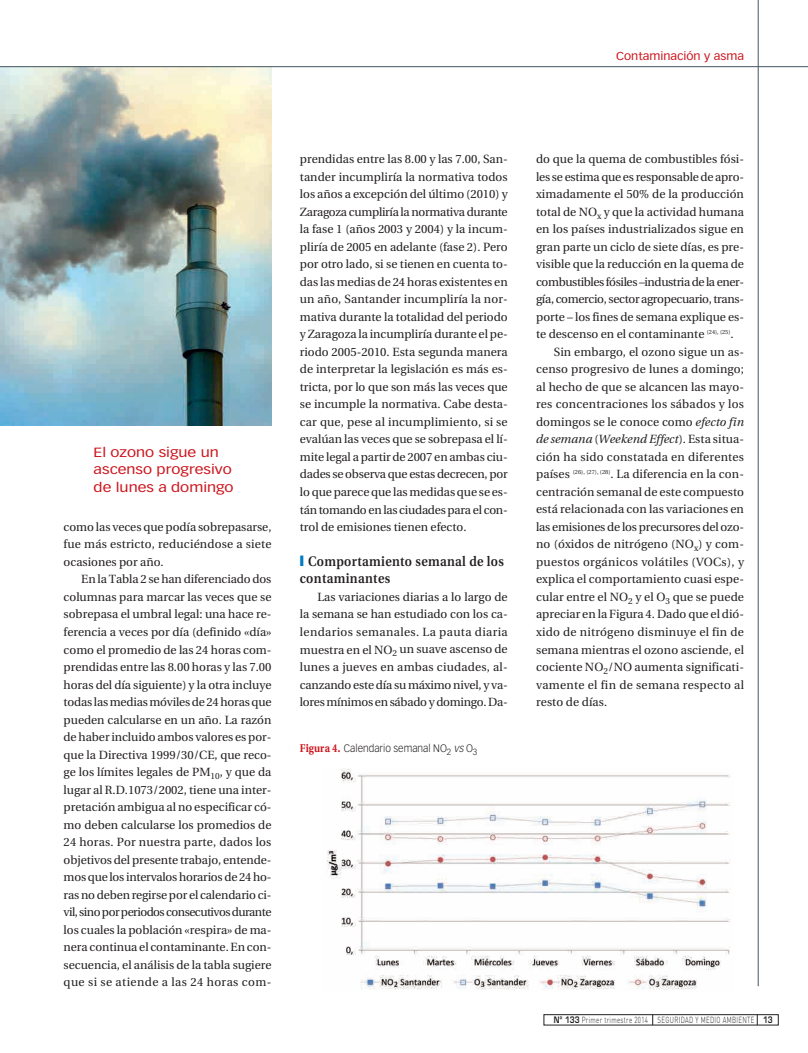
<style>
.page{position:relative;width:808px;height:1053px;background:#fff}
.page>*{position:absolute;margin:0;border:0;box-sizing:border-box;transform-origin:0 0}
.t1{font:600 13.75px/17.5px "Utopia";letter-spacing:.025em;color:#231f20;scale:.9 1}
.t2{font:13.12px/17.5px "Vectora LT";color:#cd151d;scale:1.2 1}
.t3{font:11.88px/17.5px "Utopia";letter-spacing:.01em;color:#231f20;text-align:justify}
.t4{font:11.88px "Utopia";letter-spacing:-.015em;color:#231f20}
.t5{font:11.88px "Utopia";letter-spacing:-.03em;color:#231f20}
.t6{font:11.88px "Utopia";letter-spacing:-.025em;color:#231f20}
.t7{font:italic 11.88px "Utopia";letter-spacing:.005em;color:#231f20}
.t8{font:11.25px "Vectora LT";color:#cd151d;scale:1.1 1}
.t9{font:300 10.62px "Vectora LT";color:#231f20;scale:.95 1}
.t10{font:300 8.75px "DIN";letter-spacing:.05em;color:#231f20;scale:.7 1}
.s1{color:#007cc2}
.s2{font-family:"Utopia";font-weight:700;font-size:11.25px;color:#cd151d}
.s3{font-style:italic}
.s4{font-style:normal}
.s5{font-family:"Eurostile";font-weight:600}
</style>
<div class="page">
<div style="left:544px;top:1014px;width:234px;height:11px;border:1px solid #231f20"></div>
<hr style="left:758px;top:0;width:1px;height:986px;background:#45555f">
<img style="left:0;top:67px;width:271px;height:358px">
<hr style="left:0;top:66px;width:808px;height:1px;background:#45555f">
<img style="left:327px;top:769px;width:403px;height:221px">
<p class="t8" style="left:616px;top:52px;width:118px">Contaminación y asma</p>
<p class="t2" style="left:94px;top:444px;width:118px">El ozono sigue un ascenso progresivo de lunes a domingo</p>
<p class="t3" style="left:64px;top:519px;width:209px">como las veces que podía sobrepasarse, fue más estricto, reduciéndose a siete ocasiones por año.</p>
<p class="t3" style="left:64px;top:571px;width:209px;text-indent:18px">En la Tabla 2 se han diferenciado dos columnas para marcar las veces que se sobrepasa el umbral legal: una hace re&shy;ferencia a veces por día (definido «día» como el promedio de las 24 horas com&shy;prendidas entre las 8.00 horas y las 7.00 horas del día siguiente) y la otra incluye todas las medias móviles de 24 horas que pueden calcularse en un año. La razón de haber incluido ambos valores es por&shy;que la Directiva 1999/30/CE, que reco&shy;ge los límites legales de PM<sub>10</sub>, y que da lugar al R.D.1073/2002, tiene una inter&shy;pretación ambigua al no especificar có&shy;mo deben calcularse los promedios de 24 horas. Por nuestra parte, dados los objetivos del presente trabajo, entende&shy;mos que los intervalos horarios de 24 ho&shy;ras no deben regirse por el calendario ci&shy;vil, sino por periodos consecutivos durante los cuales la población «respira» de ma&shy;nera continua el contaminante. En con&shy;secuencia, el análisis de la tabla sugiere que si se atiende a las 24 horas com-</p>
<p class="t3" style="left:300px;top:151px;width:209px">prendidas entre las 8.00 y las 7.00, San&shy;tander incumpliría la normativa todos los años a excepción del último (2010) y Zaragoza cumpliría la normativa durante la fase 1 (años 2003 y 2004) y la incum&shy;pliría de 2005 en adelante (fase 2). Pero por otro lado, si se tienen en cuenta to&shy;das las medias de 24 horas existentes en un año, Santander incumpliría la nor&shy;mativa durante la totalidad del periodo y Zaragoza la incumpliría durante el pe&shy;riodo 2005-2010. Esta segunda manera de interpretar la legislación es más es&shy;tricta, por lo que son más las veces que se incumple la normativa. Cabe desta&shy;car que, pese al incumplimiento, si se evalúan las veces que se sobrepasa el lí&shy;mite legal a partir de 2007 en ambas ciu&shy;dades se observa que estas decrecen, por lo que parece que las medidas que se es&shy;tán tomando en las ciudades para el con&shy;trol de emisiones tienen efecto.</p>
<p class="t1" style="left:300px;top:553px;width:228px"><span class="s1">❙</span> Comportamiento semanal de los contaminantes</p>
<p class="t3" style="left:300px;top:589px;width:209px;text-indent:18px">Las variaciones diarias a lo largo de la semana se han estudiado con los ca&shy;lendarios semanales. La pauta diaria muestra en el NO<sub>2</sub> un suave ascenso de lunes a jueves en ambas ciudades, al&shy;canzando este día su máximo nivel, y va&shy;lores mínimos en sábado y domingo. Da-</p>
<p class="t9" style="left:300px;top:743px;width:188px"><span class="s2">Figura 4.</span> Calendario semanal NO<sub>2</sub> <span class="s3">vs</span>O<sub>3</sub></p>
<p class="t3" style="left:536px;top:151px;width:209px">do que la quema de combustibles fósi-</p>
<p class="t4" style="left:536px;top:171px;width:209px">les se estima que es responsable de apro-</p>
<p class="t3" style="left:536px;top:186px;width:209px">ximadamente el 50% de la producción</p>
<p class="t3" style="left:536px;top:204px;width:209px">total de NO<sub>x</sub> y que la actividad humana</p>
<p class="t3" style="left:536px;top:221px;width:209px">en los países industrializados sigue en</p>
<p class="t3" style="left:536px;top:239px;width:209px">gran parte un ciclo de siete días, es pre-</p>
<p class="t3" style="left:536px;top:256px;width:209px">visible que la reducción en la quema de</p>
<p class="t5" style="left:536px;top:276px;width:209px">combustibles fósiles –industria de la ener-</p>
<p class="t6" style="left:536px;top:294px;width:209px">gía, comercio, sector agropecuario, trans-</p>
<p class="t3" style="left:536px;top:309px;width:209px">porte – los fines de semana explique es-</p>
<p class="t3" style="left:536px;top:326px;width:199px">te descenso en el contaminante <sup>(24),</sup> <sup>(25)</sup>.</p>
<p class="t3" style="left:554px;top:344px;width:192px">Sin embargo, el ozono sigue un as-</p>
<p class="t3" style="left:536px;top:361px;width:209px">censo progresivo de lunes a domingo;</p>
<p class="t3" style="left:536px;top:379px;width:209px">al hecho de que se alcancen las mayo-</p>
<p class="t3" style="left:536px;top:396px;width:209px">res concentraciones los sábados y los</p>
<p class="t3" style="left:536px;top:414px;width:209px">domingos se le conoce como <span class="s3">efecto fin</span></p>
<p class="t7" style="left:536px;top:434px;width:209px">de semana <span class="s4">(</span>Weekend Effect<span class="s4">). Esta situa-</span></p>
<p class="t3" style="left:536px;top:449px;width:209px">ción ha sido constatada en diferentes</p>
<p class="t3" style="left:536px;top:466px;width:209px">países <sup>(26),</sup> <sup>(27),</sup> <sup>(28)</sup>. La diferencia en la con-</p>
<p class="t3" style="left:536px;top:484px;width:209px">centración semanal de este compuesto</p>
<p class="t3" style="left:536px;top:501px;width:209px">está relacionada con las variaciones en</p>
<p class="t4" style="left:536px;top:521px;width:209px">las emisiones de los precursores del ozo-</p>
<p class="t3" style="left:536px;top:536px;width:209px">no (óxidos de nitrógeno (NO<sub>x</sub>) y com-</p>
<p class="t3" style="left:536px;top:554px;width:209px">puestos orgánicos volátiles (VOCs), y</p>
<p class="t3" style="left:536px;top:571px;width:209px">explica el comportamiento cuasi espe-</p>
<p class="t3" style="left:536px;top:589px;width:209px">cular entre el NO<sub>2</sub> y el O<sub>3</sub> que se puede</p>
<p class="t3" style="left:536px;top:606px;width:209px">apreciar en la Figura 4. Dado que el dió-</p>
<p class="t3" style="left:536px;top:624px;width:209px">xido de nitrógeno disminuye el fin de</p>
<p class="t3" style="left:536px;top:641px;width:209px">semana mientras el ozono asciende, el</p>
<p class="t3" style="left:536px;top:659px;width:209px">cociente NO<sub>2</sub>/NO aumenta significati-</p>
<p class="t3" style="left:536px;top:676px;width:209px">vamente el fin de semana respecto al</p>
<p class="t3" style="left:536px;top:694px;width:73px">resto de días.</p>
<p class="t10" style="left:554px;top:1016px;width:315px"><span class="s5">Nº 133</span> Primer trimestre 2014 SEGURIDAD Y MEDIO AMBIENTE <span class="s5">13</span></p>
</div>
